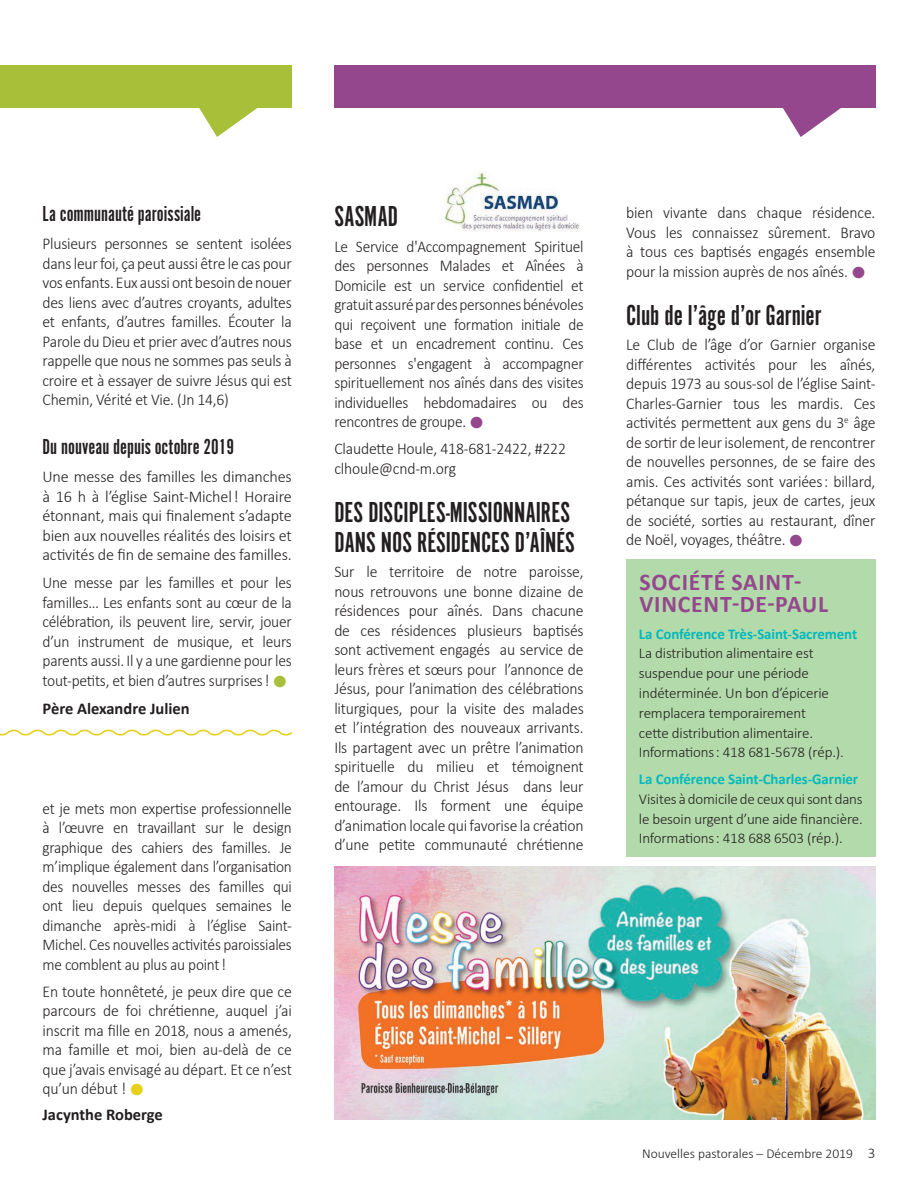
<style>
.page{position:relative;width:918px;height:1188px;background:#fff}
.page>*{position:absolute;margin:0;border:0;box-sizing:border-box;transform-origin:0 0}
.t1{font:30px/30px "Alternate Got No 1 D";letter-spacing:-.005em;color:#231f20}
.t2{font:700 24px/22.5px "Calibri";letter-spacing:.035em;color:#95478e}
.t3{font:22.5px "Alternate Got No 1 D";color:#231f20}
.t4{font:300 16.5px/19.5px "Calibri";letter-spacing:-.015em;color:#231f20;text-align:justify;scale:.95 1}
.t5{font:300 16.5px/19.5px "Calibri";letter-spacing:-.015em;color:#231f20;text-align:justify;scale:.93 1}
.t6{font:300 16.5px/19.5px "Calibri";letter-spacing:-.015em;color:#231f20;text-align:justify;scale:.94 1}
.t7{font:300 16.5px/19.5px "Calibri";letter-spacing:-.015em;color:#231f20;text-align:justify}
.t8{font:700 16.5px "Calibri";color:#231f20}
.t9{font:300 15px/19.8px "Calibri";letter-spacing:-.01em;color:#231f20}
.t10{font:700 15px "Calibri";letter-spacing:-.005em;color:#03b9bd}
.t11{font:300 13.5px "Calibri";color:#231f20}
.s1{font-family:"Alternate Got No 1 D";font-weight:400;font-size:22.5px;color:#a7bf39}
.s2{font-family:"Alternate Got No 1 D";font-weight:400;font-size:22.5px;color:#e7d01a}
.s3{font-family:"Alternate Got No 1 D";font-weight:400;font-size:22.5px;color:#95478e}
.s4{font-size:15px}
</style>
<div class="page">
<svg style="left:0;top:729px;width:293px;height:7px"></svg>
<svg style="left:199px;top:107px;width:59px;height:30px"></svg>
<svg style="left:783px;top:107px;width:59px;height:30px"></svg>
<div style="left:0;top:65px;width:292px;height:42px;background:#a7bf39"></div>
<div style="left:334px;top:65px;width:542px;height:42px;background:#95478e"></div>
<img style="left:334px;top:867px;width:542px;height:253px">
<div style="left:626px;top:559px;width:249px;height:297px;background:#b3daaa"></div>
<img style="left:443px;top:171px;width:138px;height:61px">
<h3 class="t3" style="left:43px;top:202px;width:160px">La communauté paroissiale</h3>
<p class="t4" style="left:43px;top:233px;width:264px">Plusieurs personnes se sentent isolées dans leur foi, ça peut aussi être le cas pour vos enfants. Eux aussi ont besoin de nouer des liens avec d’autres croyants, adultes et enfants, d’autres familles. Écouter la Parole du Dieu et prier avec d’autres nous rappelle que nous ne sommes pas seuls à croire et à essayer de suivre Jésus qui est Chemin, Vérité et Vie. (Jn 14,6)</p>
<h3 class="t3" style="left:43px;top:435px;width:193px">Du nouveau depuis octobre 2019</h3>
<p class="t7" style="left:43px;top:466px;width:251px">Une messe des familles les dimanches à 16 h à l’église Saint-Michel! Horaire étonnant, mais qui finalement s’adapte bien aux nouvelles réalités des loisirs et activités de fin de semaine des familles.</p>
<p class="t6" style="left:43px;top:572px;width:267px">Une messe par les familles et pour les familles… Les enfants sont au cœur de la célébration, ils peuvent lire, servir, jouer d’un instrument de musique, et leurs parents aussi. Il y a une gardienne pour les tout-petits, et bien d’autres surprises! <span class="s1">▯</span></p>
<p class="t8" style="left:43px;top:698px;width:149px">Père Alexandre Julien</p>
<p class="t5" style="left:43px;top:798px;width:270px">et je mets mon expertise professionnelle à l’œuvre en travaillant sur le design graphique des cahiers des familles. Je m’implique également dans l’organisation des nouvelles messes des familles qui ont lieu depuis quelques semaines le dimanche après-midi à l’église Saint-Michel. Ces nouvelles activités paroissiales me comblent au plus au point!</p>
<p class="t4" style="left:43px;top:981px;width:264px">En toute honnêteté, je peux dire que ce parcours de foi chrétienne, auquel j’ai inscrit ma fille en 2018, nous a amenés, ma famille et moi, bien au-delà de ce que j’avais envisagé au départ. Et ce n’est qu’un début ! <span class="s2">▯</span></p>
<p class="t8" style="left:43px;top:1104px;width:122px">Jacynthe Roberge</p>
<h1 class="t1" style="left:334px;top:202px;width:65px">SASMAD</h1>
<p class="t5" style="left:334px;top:236px;width:270px">Le Service d'Accompagnement Spirituel des personnes Malades et Aînées à Domicile est un service confidentiel et gratuit assuré par des personnes bénévoles qui reçoivent une formation initiale de base et un encadrement continu. Ces personnes s'engagent à accompagner spirituellement nos aînés dans des visites individuelles hebdomadaires ou des rencontres de groupe. <span class="s3">▯</span></p>
<p class="t4" style="left:334px;top:438px;width:245px">Claudette Houle, 418-681-2422, #222 clhoule@cnd-m.org</p>
<h1 class="t1" style="left:334px;top:498px;width:242px">DES DISCIPLES-MISSIONNAIRES<br>DANS NOS RÉSIDENCES D’AÎNÉS</h1>
<p class="t4" style="left:334px;top:561px;width:264px">Sur le territoire de notre paroisse, nous retrouvons une bonne dizaine de résidences pour aînés. Dans chacune de ces résidences plusieurs baptisés sont activement engagés au service de leurs frères et sœurs pour l’annonce de Jésus, pour l’animation des célébrations liturgiques, pour la visite des malades et l’intégration des nouveaux arrivants.<br>Ils partagent avec un prêtre l’animation spirituelle du milieu et témoignent de l’amour du Christ Jésus dans leur entourage. Ils forment une équipe d’animation locale qui favorise la création d’une petite communauté chrétienne</p>
<p class="t4" style="left:626px;top:202px;width:264px">bien vivante dans chaque résidence.<br>Vous les connaissez sûrement. Bravo à tous ces baptisés engagés ensemble pour la mission auprès de nos aînés. <span class="s3">▯</span></p>
<h1 class="t1" style="left:626px;top:301px;width:197px">Club de l’âge d’or Garnier</h1>
<p class="t4" style="left:626px;top:334px;width:264px">Le Club de l’âge d’or Garnier organise différentes activités pour les aînés, depuis 1973 au sous-sol de l’église Saint-Charles-Garnier tous les mardis. Ces activités permettent aux gens du 3<sup>e</sup> âge de sortir de leur isolement, de rencontrer de nouvelles personnes, de se faire des amis. Ces activités sont variées: billard, pétanque sur tapis, jeux de cartes, jeux de société, sorties au restaurant, dîner de Noël, voyages, théâtre. <span class="s3">▯</span></p>
<h2 class="t2" style="left:639px;top:570px;width:190px">SOCIÉTÉ SAINT-<br>VINCENT-DE-PAUL</h2>
<p class="t10" style="left:639px;top:624px;width:220px">La Conférence Très-Saint-Sacrement</p>
<p class="t9" style="left:639px;top:643px;width:206px">La distribution alimentaire est suspendue pour une période indéterminée. Un bon d’épicerie remplacera temporairement<br>cette distribution alimentaire.<br>Informations: 418 681-5678 (rép.).</p>
<p class="t10" style="left:639px;top:769px;width:221px">La Conférence Saint-Charles-Garnier</p>
<p class="t9" style="left:639px;top:788px;width:225px;text-align:justify">Visites à domicile de ceux qui sont dans le besoin urgent d’une aide financière.<br>Informations: 418 688 6503 (rép.).</p>
<p class="t11" style="left:642px;top:1145px;width:235px">Nouvelles pastorales – Décembre 2019 <span class="s4">3</span></p>
</div>
